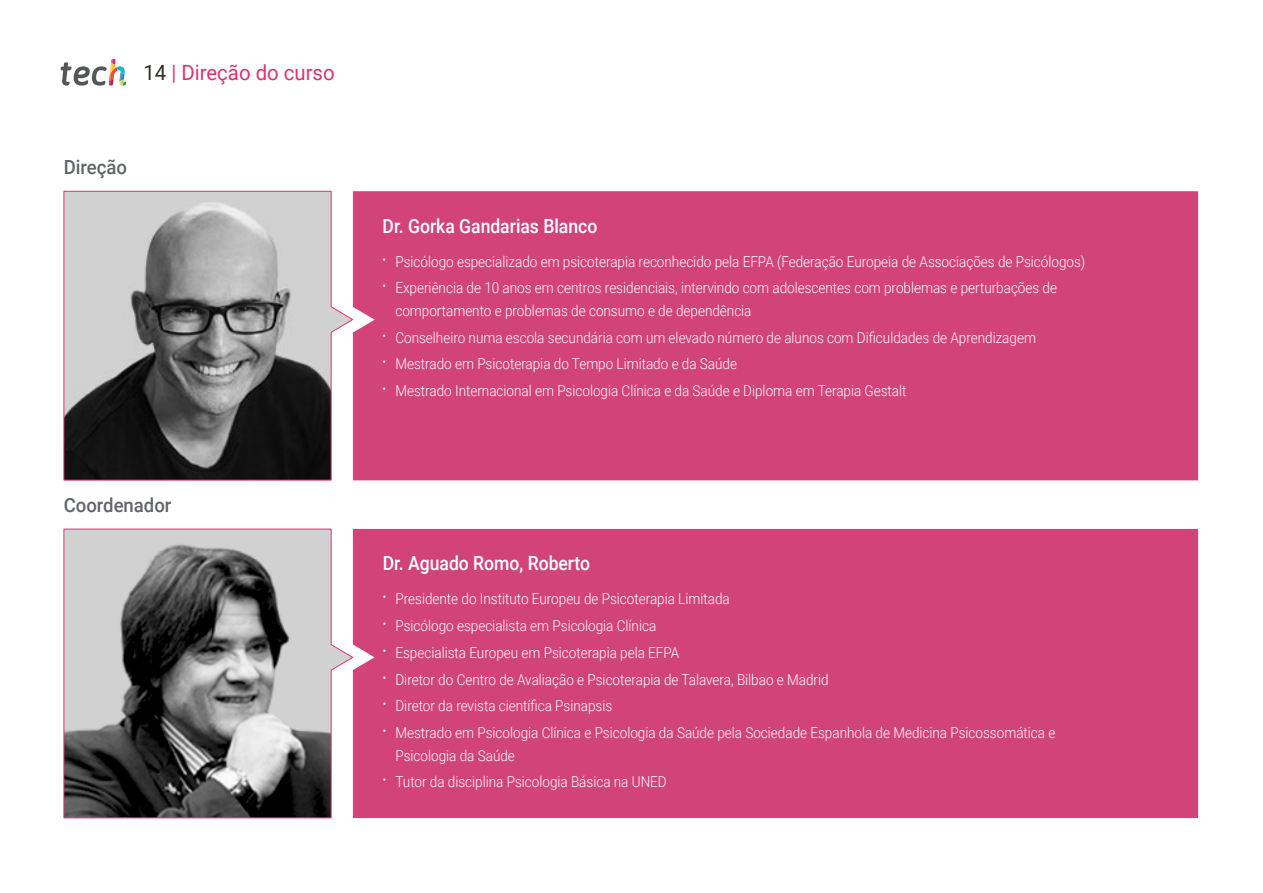
<style>
.page{position:relative;width:1263px;height:893px;background:#fff}
.page>*{position:absolute;margin:0;border:0;box-sizing:border-box;transform-origin:0 0}
.t1{font:21px "Roboto";color:#df3174}
.t2{font:500 19.5px "Roboto";color:#fff;scale:.9 1}
.t3{font:500 19.5px "Roboto";color:#61646a;scale:.95 1}
.t4{font:300 15px/22.5px "Roboto";color:#fff;scale:.9 1}
.s1{color:#312e20}
</style>
<div class="page">
<svg style="left:61px;top:59px;width:65px;height:27px"></svg>
<div style="left:353px;top:191px;width:845px;height:289px;background:#d2437a"></div>
<div style="left:353px;top:529px;width:845px;height:289px;background:#d2437a"></div>
<svg style="left:64px;top:191px;width:289px;height:289px;background:#8a8889"></svg>
<svg style="left:64px;top:529px;width:289px;height:289px;background:#8b898a"></svg>
<h1 class="t1" style="left:144px;top:57px;width:193px"><span class="s1">14</span> | Direção do curso</h1>
<h2 class="t3" style="left:64px;top:153px;width:68px">Direção</h2>
<h2 class="t3" style="left:64px;top:491px;width:115px">Coordenador</h2>
<h2 class="t2" style="left:383px;top:212px;width:240px">Dr. Gorka Gandarias Blanco</h2>
<p class="t4" style="left:383px;top:249px;width:782px"><sup>•</sup> Psicólogo especializado em psicoterapia reconhecido pela EFPA (Federação Europeia de Associações de Psicólogos)</p>
<p class="t4" style="left:395px;top:276px;width:737px;text-indent:-13px"><sup>•</sup> Experiência de 10 anos em centros residenciais, intervindo com adolescentes com problemas e perturbações de comportamento e problemas de consumo e de dependência</p>
<p class="t4" style="left:383px;top:325px;width:727px"><sup>•</sup> Conselheiro numa escola secundária com um elevado número de alunos com Dificuldades de Aprendizagem</p>
<p class="t4" style="left:383px;top:352px;width:395px"><sup>•</sup> Mestrado em Psicoterapia do Tempo Limitado e da Saúde</p>
<p class="t4" style="left:383px;top:379px;width:584px"><sup>•</sup> Mestrado Internacional em Psicologia Clínica e da Saúde e Diploma em Terapia Gestalt</p>
<h2 class="t2" style="left:383px;top:550px;width:232px">Dr. Aguado Romo, Roberto</h2>
<p class="t4" style="left:383px;top:587px;width:387px"><sup>•</sup> Presidente do Instituto Europeu de Psicoterapia Limitada</p>
<p class="t4" style="left:383px;top:614px;width:305px"><sup>•</sup> Psicólogo especialista em Psicologia Clínica</p>
<p class="t4" style="left:383px;top:641px;width:331px"><sup>•</sup> Especialista Europeu em Psicoterapia pela EFPA</p>
<p class="t4" style="left:383px;top:667px;width:497px"><sup>•</sup> Diretor do Centro de Avaliação e Psicoterapia de Talavera, Bilbao e Madrid</p>
<p class="t4" style="left:383px;top:694px;width:257px"><sup>•</sup> Diretor da revista científica Psinapsis</p>
<p class="t4" style="left:395px;top:721px;width:735px;text-indent:-13px"><sup>•</sup> Mestrado em Psicologia Clínica e Psicologia da Saúde pela Sociedade Espanhola de Medicina Psicossomática e<br>Psicologia da Saúde</p>
<p class="t4" style="left:383px;top:770px;width:317px"><sup>•</sup> Tutor da disciplina Psicologia Básica na UNED</p>
</div>
